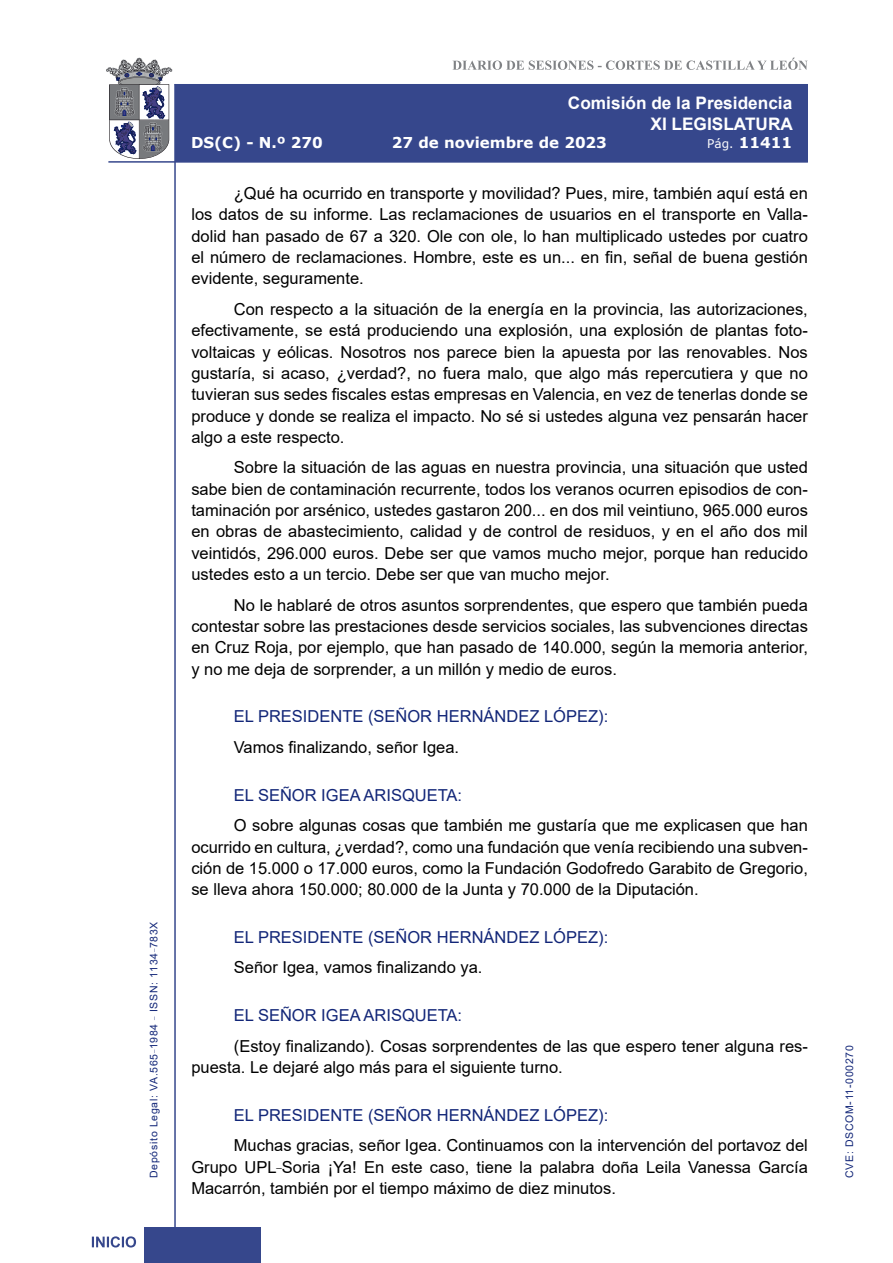
<style>
.page{position:relative;width:893px;height:1263px;background:#fff}
.page>*{position:absolute;margin:0;border:0;box-sizing:border-box;transform-origin:0 0}
.t1{font:700 17.25px/20.7px "Arial";color:#fff;text-align:right}
.t2{font:16.5px/21.3px "Arial";color:#000;text-align:justify}
.Orador{font:16.5px "Arial";color:#122678}
.t3{font:700 15px "Verdana";color:#fff}
.t4{font:10.5px "Arial";letter-spacing:.065em;color:#122678}
.s1{font-weight:400;font-size:12px}
</style>
<div class="page">
<svg style="left:452px;top:58px;width:356px;height:12px"></svg>
<hr style="left:174px;top:84px;width:2px;height:1179px;background:#36478c">
<div style="left:144px;top:1227px;width:117px;height:36px;background:#36478c"></div>
<div style="left:175px;top:84px;width:633px;height:78px;background:#36478c"></div>
<hr style="left:108px;top:161px;width:700px;height:2px;background:#36478c">
<svg style="left:92px;top:1236px;width:44px;height:11px"></svg>
<svg style="left:106px;top:58px;width:66px;height:101px"></svg>
<p class="t4" style="left:146px;top:1178px;width:258px;rotate:-90deg">Depósito Legal: VA.565<sup>_</sup>1984 <sup>_</sup> ISSN: 1134<sup>_</sup>783X</p>
<p class="t1" style="left:568px;top:93px;width:226px">Comisión de la Presidencia<br>XI LEGISLATURA</p>
<p class="t3" style="left:191px;top:132px;width:133px">DS(C) - N.º 270</p>
<p class="t3" style="left:392px;top:132px;width:216px">27 de noviembre de 2023</p>
<p class="t3" style="left:707px;top:132px;width:86px"><span class="s1">Pág.</span> 11411</p>
<p class="t2" style="left:191px;top:183px;width:618px;text-indent:43px">¿Qué ha ocurrido en transporte y movilidad? Pues, mire, también aquí está en los datos de su informe. Las reclamaciones de usuarios en el transporte en Valla&shy;dolid han pasado de 67 a 320. Ole con ole, lo han multiplicado ustedes por cuatro el número de reclamaciones. Hombre, este es un... en fin, señal de buena gestión evidente, seguramente.</p>
<p class="t2" style="left:191px;top:298px;width:618px;text-indent:43px">Con respecto a la situación de la energía en la provincia, las autorizaciones, efectivamente, se está produciendo una explosión, una explosión de plantas foto&shy;voltaicas y eólicas. Nosotros nos parece bien la apuesta por las renovables. Nos gustaría, si acaso, ¿verdad?, no fuera malo, que algo más repercutiera y que no tuvieran sus sedes fiscales estas empresas en Valencia, en vez de tenerlas donde se produce y donde se realiza el impacto. No sé si ustedes alguna vez pensarán hacer algo a este respecto.</p>
<p class="t2" style="left:191px;top:457px;width:618px;text-indent:43px">Sobre la situación de las aguas en nuestra provincia, una situación que usted sabe bien de contaminación recurrente, todos los veranos ocurren episodios de con&shy;taminación por arsénico, ustedes gastaron 200... en dos mil veintiuno, 965.000 euros en obras de abastecimiento, calidad y de control de residuos, y en el año dos mil veintidós, 296.000 euros. Debe ser que vamos mucho mejor, porque han reducido ustedes esto a un tercio. Debe ser que van mucho mejor.</p>
<p class="t2" style="left:191px;top:594px;width:618px;text-indent:43px">No le hablaré de otros asuntos sorprendentes, que espero que también pueda contestar sobre las prestaciones desde servicios sociales, las subvenciones directas en Cruz Roja, por ejemplo, que han pasado de 140.000, según la memoria anterior, y no me deja de sorprender, a un millón y medio de euros.</p>
<p class="Orador" style="left:234px;top:705px;width:376px">EL PRESIDENTE (SEÑOR HERNÁNDEZ LÓPEZ):</p>
<p class="t2" style="left:234px;top:736px;width:227px">Vamos finalizando, señor Igea.</p>
<p class="Orador" style="left:234px;top:783px;width:230px">EL SEÑOR IGEA ARISQUETA:</p>
<p class="t2" style="left:191px;top:815px;width:618px;text-indent:43px">O sobre algunas cosas que también me gustaría que me explicasen que han ocurrido en cultura, ¿verdad?, como una fundación que venía recibiendo una subven&shy;ción de 15.000 o 17.000 euros, como la Fundación Godofredo Garabito de Gregorio, se lleva ahora 150.000; 80.000 de la Junta y 70.000 de la Diputación.</p>
<p class="Orador" style="left:234px;top:925px;width:376px">EL PRESIDENTE (SEÑOR HERNÁNDEZ LÓPEZ):</p>
<p class="t2" style="left:234px;top:957px;width:250px">Señor Igea, vamos finalizando ya.</p>
<p class="Orador" style="left:234px;top:1004px;width:230px">EL SEÑOR IGEA ARISQUETA:</p>
<p class="t2" style="left:191px;top:1035px;width:618px;text-indent:43px">(Estoy finalizando). Cosas sorprendentes de las que espero tener alguna res&shy;puesta. Le dejaré algo más para el siguiente turno.</p>
<p class="Orador" style="left:234px;top:1103px;width:376px">EL PRESIDENTE (SEÑOR HERNÁNDEZ LÓPEZ):</p>
<p class="t2" style="left:191px;top:1135px;width:618px;text-indent:43px">Muchas gracias, señor Igea. Continuamos con la intervención del portavoz del Grupo UPL<sup>_</sup>Soria ¡Ya! En este caso, tiene la palabra doña Leila Vanessa García Macarrón, también por el tiempo máximo de diez minutos.</p>
<p class="t4" style="left:842px;top:1178px;width:134px;rotate:-90deg">CVE: DSCOM-11-000270</p>
</div>
